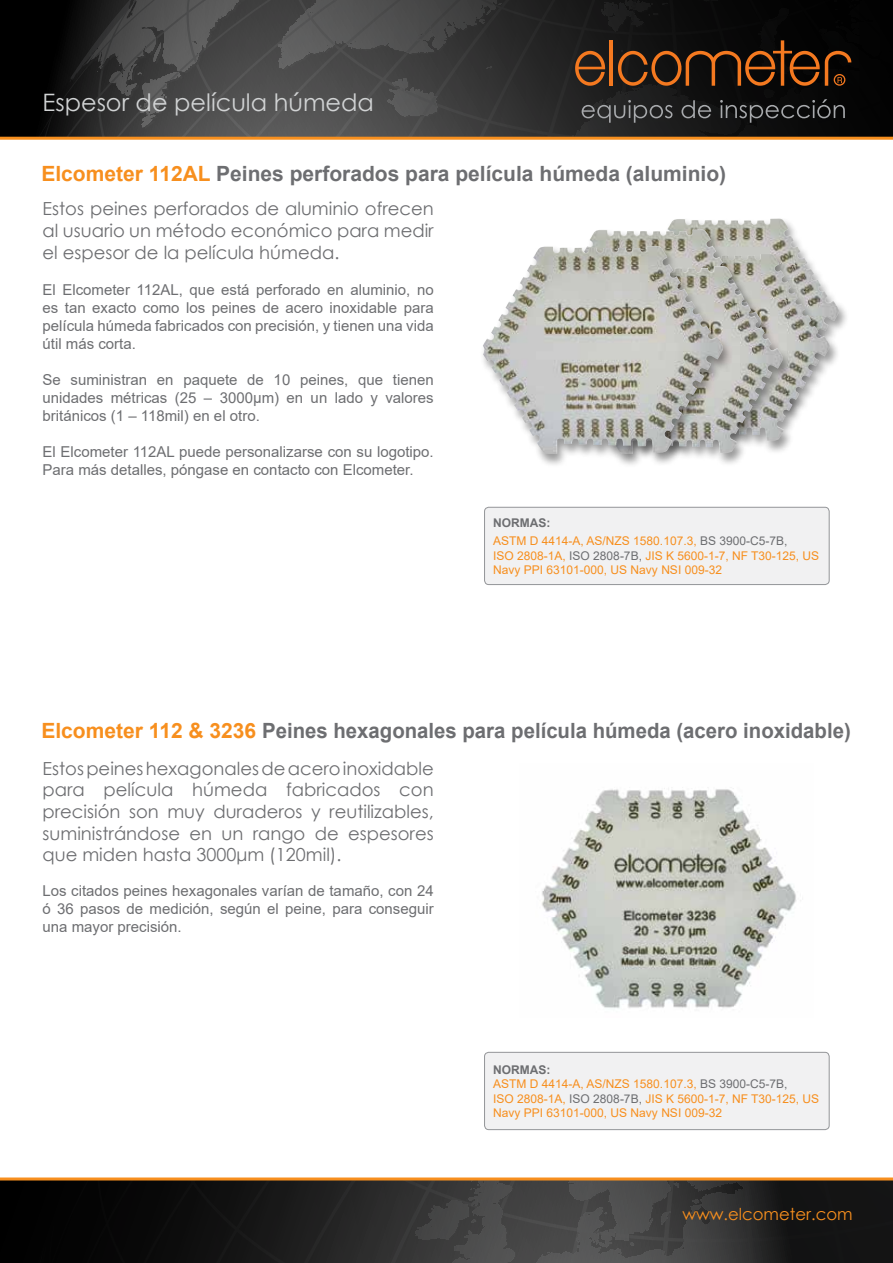
<style>
.page{position:relative;width:893px;height:1263px;background:#fff}
.page>*{position:absolute;margin:0;border:0;box-sizing:border-box;transform-origin:0 0}
.t1{font:24px "Century Gothic";color:#d1d3d4}
.t2{font:700 21px "Arial";color:#6d6e71}
.t3{font:18px/21.6px "Century Gothic";color:#6d6e71;text-align:justify}
.t4{font:16.5px "Century Gothic";color:#f78f1e}
.t5{font:15px/18px "Arial";color:#6d6e71;text-align:justify}
.t6{font:12px/14.4px "Arial";color:#f78f1e}
.s1{color:#f78f1e}
.s2{font-weight:700;color:#6d6e71}
.s3{color:#6d6e71}
</style>
<div class="page">
<div style="left:0;top:0;width:893px;height:138px;background:#000"></div>
<svg style="left:34px;top:0;width:859px;height:137px;background:#373737"></svg>
<hr style="left:609px;top:40px;width:4px;height:46px;background:#f47920">
<svg style="left:575px;top:51px;width:30px;height:35px"></svg>
<svg style="left:618px;top:0;width:275px;height:86px"></svg>
<svg style="left:582px;top:99px;width:263px;height:24px"></svg>
<hr style="left:0;top:137px;width:893px;height:3px;background:#f78f1e">
<svg style="left:0;top:1180px;width:893px;height:83px;background:#272626"></svg>
<hr style="left:0;top:1177px;width:893px;height:3px;background:#f78f1e">
<img style="left:542px;top:788px;width:254px;height:221px">
<div style="left:485px;top:1052px;width:344px;height:77px;background:#f1f1f2;border-radius:4px"></div>
<div style="left:484px;top:1052px;width:345px;height:78px;border:1px solid #939598;border-radius:4px"></div>
<div style="left:485px;top:507px;width:344px;height:77px;background:#f1f1f2;border-radius:4px"></div>
<div style="left:484px;top:507px;width:345px;height:78px;border:1px solid #939598;border-radius:4px"></div>
<div style="left:618px;top:217px;width:232px;height:203px;background:#000;opacity:.4"></div>
<img style="left:622px;top:219px;width:154px;height:34px">
<div style="left:609px;top:253px;width:232px;height:203px;background:#000;opacity:.4"></div>
<div style="left:541px;top:228px;width:231px;height:203px;background:#000;opacity:.4"></div>
<img style="left:544px;top:229px;width:154px;height:16px">
<div style="left:562px;top:265px;width:232px;height:203px;background:#000;opacity:.4"></div>
<div style="left:479px;top:245px;width:255px;height:222px;background:#000;opacity:.4"></div>
<img style="left:483px;top:246px;width:170px;height:208px">
<h1 class="t1" style="left:43px;top:86px;width:333px">Espesor de película húmeda</h1>
<h2 class="t2" style="left:41px;top:159px;width:686px"><span class="s1">Elcometer 112AL</span> Peines perforados para película húmeda (aluminio)</h2>
<p class="t3" style="left:43px;top:198px;width:393px">Estos peines perforados de aluminio ofrecen al usuario un método económico para medir el espesor de la película húmeda.</p>
<p class="t5" style="left:43px;top:280px;width:393px">El Elcometer 112AL, que está perforado en aluminio, no es tan exacto como los peines de acero inoxidable para película húmeda fabricados con precisión, y tienen una vida útil más corta.</p>
<p class="t5" style="left:43px;top:370px;width:393px">Se suministran en paquete de 10 peines, que tienen unidades métricas (25 – 3000μm) en un lado y valores británicos (1 – 118mil) en el otro.</p>
<p class="t5" style="left:43px;top:442px;width:393px">El Elcometer 112AL puede personalizarse con su logotipo.<br>Para más detalles, póngase en contacto con Elcometer.</p>
<p class="t6" style="left:493px;top:513px;width:296px;line-height:18.6px"><span class="s2">NORMAS:<br></span>ASTM D 4414-A, AS/NZS 1580.107.3, <span class="s3">BS 3900-C5-7B,</span></p>
<p class="t6" style="left:493px;top:548px;width:327px">ISO 2808-1A, <span class="s3">ISO 2808-7B,</span> JIS K 5600-1-7, NF T30-125, US<br>Navy PPI 63101-000, US Navy NSI 009-32</p>
<h2 class="t2" style="left:41px;top:716px;width:811px"><span class="s1">Elcometer 112 &amp; 3236</span> Peines hexagonales para película húmeda (acero inoxidable)</h2>
<p class="t3" style="left:43px;top:757px;width:393px">Estos peines hexagonales de acero inoxidable para película húmeda fabricados con precisión son muy duraderos y reutilizables, suministrándose en un rango de espesores que miden hasta 3000μm (120mil).</p>
<p class="t5" style="left:43px;top:882px;width:393px">Los citados peines hexagonales varían de tamaño, con 24 ó 36 pasos de medición, según el peine, para conseguir una mayor precisión.</p>
<p class="t6" style="left:493px;top:1062px;width:327px"><span class="s2">NORMAS:<br></span>ASTM D 4414-A, AS/NZS 1580.107.3, <span class="s3">BS 3900-C5-7B,<br></span>ISO 2808-1A, <span class="s3">ISO 2808-7B,</span> JIS K 5600-1-7, NF T30-125, US Navy PPI 63101-000, US Navy NSI 009-32</p>
<p class="t4" style="left:682px;top:1202px;width:172px">www.elcometer.com</p>
</div>
